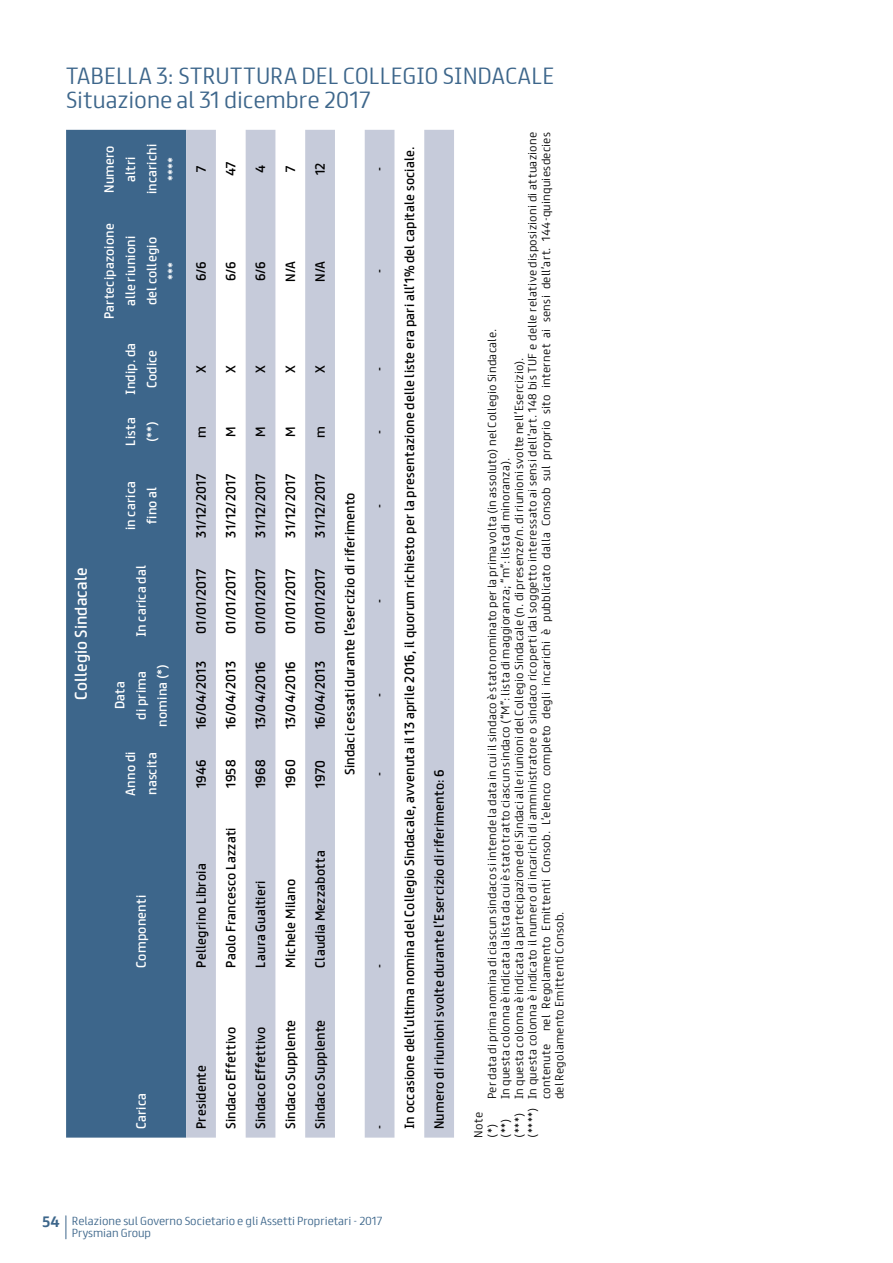
<style>
.page{position:relative;width:893px;height:1263px;background:#fff}
.page>*{position:absolute;margin:0;border:0;box-sizing:border-box;transform-origin:0 0}
.t1{font:300 21px/24px "FS Truman";color:#3d668b}
.t2{font:15px "FS Truman";letter-spacing:.01em;color:#fff}
.t3{font:700 13.5px "FS Truman";color:#3d668b}
.t4{font:12px "FS Truman";letter-spacing:.015em;color:#000}
.t5{font:12px/21.3px "FS Truman";letter-spacing:.015em;color:#fff;text-align:center}
.t6{font:300 10.5px/13.5px "FS Truman";letter-spacing:.03em;color:#000}
.t7{font:300 10.5px/12px "FS Truman";color:#3d668b}
</style>
<div class="page">
<svg style="left:66px;top:1216px;width:1px;height:23px"></svg>
<svg style="left:66px;top:130px;width:120px;height:1007px;fill:#3d668b"></svg>
<div style="left:186px;top:130px;width:268px;height:1007px;background:#c6cbda"></div>
<h1 class="t1" style="left:66px;top:62px;width:490px">TABELLA 3: STRUTTURA DEL COLLEGIO SINDACALE<br>Situazione al 31 dicembre 2017</h1>
<p class="t5" style="left:97px;top:194px;width:52px;rotate:-90deg">Numero altri incarichi ****</p>
<p class="t5" style="left:97px;top:319px;width:98px;rotate:-90deg">Partecipazoione alle riunioni<br>del collegio<br>***</p>
<p class="t5" style="left:119px;top:395px;width:53px;rotate:-90deg">Indip. da<br>Codice</p>
<p class="t5" style="left:119px;top:446px;width:30px;text-align:left;rotate:-90deg">Lista (**)</p>
<h2 class="t2" style="left:68px;top:700px;width:133px;rotate:-90deg">Collegio Sindacale</h2>
<p class="t5" style="left:119px;top:530px;width:50px;rotate:-90deg">in carica fino al</p>
<p class="t5" style="left:129px;top:637px;width:74px;rotate:-90deg">In carica dal</p>
<p class="t5" style="left:108px;top:727px;width:64px;rotate:-90deg">Data<br>di prima nomina (*)</p>
<p class="t5" style="left:119px;top:796px;width:46px;text-align:left;rotate:-90deg">Anno di nascita</p>
<p class="t5" style="left:129px;top:967px;width:74px;rotate:-90deg">Componenti</p>
<p class="t5" style="left:129px;top:1129px;width:38px;rotate:-90deg">Carica</p>
<p class="t4" style="left:191px;top:172px;width:8px;rotate:-90deg">7</p>
<p class="t4" style="left:220px;top:176px;width:16px;rotate:-90deg">47</p>
<p class="t4" style="left:250px;top:173px;width:10px;rotate:-90deg">4</p>
<p class="t4" style="left:280px;top:172px;width:8px;rotate:-90deg">7</p>
<p class="t4" style="left:310px;top:175px;width:14px;rotate:-90deg">12</p>
<p class="t4" style="left:191px;top:281px;width:22px;rotate:-90deg">6/6</p>
<p class="t4" style="left:220px;top:281px;width:22px;rotate:-90deg">6/6</p>
<p class="t4" style="left:250px;top:281px;width:22px;rotate:-90deg">6/6</p>
<p class="t4" style="left:280px;top:282px;width:23px;rotate:-90deg">N/A</p>
<p class="t4" style="left:310px;top:282px;width:23px;rotate:-90deg">N/A</p>
<p class="t4" style="left:191px;top:373px;width:9px;rotate:-90deg">X</p>
<p class="t4" style="left:220px;top:373px;width:9px;rotate:-90deg">X</p>
<p class="t4" style="left:250px;top:373px;width:9px;rotate:-90deg">X</p>
<p class="t4" style="left:280px;top:373px;width:9px;rotate:-90deg">X</p>
<p class="t4" style="left:310px;top:373px;width:9px;rotate:-90deg">X</p>
<p class="t4" style="left:191px;top:438px;width:13px;rotate:-90deg">m</p>
<p class="t4" style="left:191px;top:537px;width:65px;rotate:-90deg">31/12/2017</p>
<p class="t4" style="left:191px;top:634px;width:67px;rotate:-90deg">01/01/2017</p>
<p class="t4" style="left:191px;top:729px;width:69px;rotate:-90deg">16/04/2013</p>
<p class="t4" style="left:191px;top:788px;width:31px;rotate:-90deg">1946</p>
<p class="t4" style="left:191px;top:967px;width:105px;rotate:-90deg">Pellegrino Libroia</p>
<p class="t4" style="left:220px;top:437px;width:12px;rotate:-90deg">M</p>
<p class="t4" style="left:220px;top:537px;width:65px;rotate:-90deg">31/12/2017</p>
<p class="t4" style="left:220px;top:634px;width:67px;rotate:-90deg">01/01/2017</p>
<p class="t4" style="left:220px;top:729px;width:69px;rotate:-90deg">16/04/2013</p>
<p class="t4" style="left:220px;top:788px;width:30px;rotate:-90deg">1958</p>
<p class="t4" style="left:220px;top:967px;width:142px;rotate:-90deg">Paolo Francesco Lazzati</p>
<p class="t4" style="left:250px;top:437px;width:12px;rotate:-90deg">M</p>
<p class="t4" style="left:250px;top:537px;width:65px;rotate:-90deg">31/12/2017</p>
<p class="t4" style="left:250px;top:634px;width:67px;rotate:-90deg">01/01/2017</p>
<p class="t4" style="left:250px;top:729px;width:69px;rotate:-90deg">13/04/2016</p>
<p class="t4" style="left:250px;top:788px;width:30px;rotate:-90deg">1968</p>
<p class="t4" style="left:250px;top:967px;width:88px;rotate:-90deg">Laura Gualtieri</p>
<p class="t4" style="left:280px;top:437px;width:12px;rotate:-90deg">M</p>
<p class="t4" style="left:280px;top:537px;width:65px;rotate:-90deg">31/12/2017</p>
<p class="t4" style="left:280px;top:634px;width:67px;rotate:-90deg">01/01/2017</p>
<p class="t4" style="left:280px;top:729px;width:69px;rotate:-90deg">13/04/2016</p>
<p class="t4" style="left:280px;top:788px;width:30px;rotate:-90deg">1960</p>
<p class="t4" style="left:280px;top:967px;width:90px;rotate:-90deg">Michele Milano</p>
<p class="t4" style="left:310px;top:438px;width:13px;rotate:-90deg">m</p>
<p class="t4" style="left:310px;top:537px;width:65px;rotate:-90deg">31/12/2017</p>
<p class="t4" style="left:310px;top:634px;width:67px;rotate:-90deg">01/01/2017</p>
<p class="t4" style="left:310px;top:729px;width:69px;rotate:-90deg">16/04/2013</p>
<p class="t4" style="left:310px;top:787px;width:29px;rotate:-90deg">1970</p>
<p class="t4" style="left:339px;top:775px;width:284px;rotate:-90deg">Sindaci cessati durante l’esercizio di riferimento</p>
<p class="t4" style="left:310px;top:967px;width:119px;rotate:-90deg">Claudia Mezzabotta</p>
<p class="t4" style="left:191px;top:1129px;width:65px;rotate:-90deg">Presidente</p>
<p class="t4" style="left:220px;top:1129px;width:104px;rotate:-90deg">Sindaco Effettivo</p>
<p class="t4" style="left:250px;top:1129px;width:104px;rotate:-90deg">Sindaco Effettivo</p>
<p class="t4" style="left:280px;top:1129px;width:111px;rotate:-90deg">Sindaco Supplente</p>
<p class="t4" style="left:310px;top:1129px;width:111px;rotate:-90deg">Sindaco Supplente</p>
<p class="t4" style="left:369px;top:171px;width:5px;rotate:-90deg">-</p>
<p class="t4" style="left:369px;top:273px;width:5px;rotate:-90deg">-</p>
<p class="t4" style="left:369px;top:371px;width:5px;rotate:-90deg">-</p>
<p class="t4" style="left:369px;top:434px;width:5px;rotate:-90deg">-</p>
<p class="t4" style="left:369px;top:508px;width:5px;rotate:-90deg">-</p>
<p class="t4" style="left:369px;top:603px;width:5px;rotate:-90deg">-</p>
<p class="t4" style="left:369px;top:697px;width:5px;rotate:-90deg">-</p>
<p class="t4" style="left:369px;top:776px;width:5px;rotate:-90deg">-</p>
<p class="t4" style="left:369px;top:967px;width:5px;rotate:-90deg">-</p>
<p class="t4" style="left:369px;top:1129px;width:5px;rotate:-90deg">-</p>
<p class="t4" style="left:399px;top:1129px;width:984px;rotate:-90deg">In occasione dell’ultima nomina del Collegio Sindacale, avvenuta il 13 aprile 2016, il quorum richiesto per la presentazione delle liste era pari all’1% del capitale sociale.</p>
<p class="t4" style="left:429px;top:1129px;width:361px;rotate:-90deg">Numero di riunioni svolte durante l’Esercizio di riferimento: 6</p>
<p class="t6" style="left:525px;top:1137px;width:1007px;rotate:-90deg">(****) In questa colonna è indicato il numero di incarichi di amministratore o sindaco ricoperti dal soggetto interessato ai sensi dell’art. 148 bis TUF e delle relative disposizioni di attuazione</p>
<p class="t6" style="left:538px;top:1099px;width:969px;rotate:-90deg">contenute nel Regolamento Emittenti Consob. L’elenco completo degli incarichi è pubblicato dalla Consob sul proprio sito internet ai sensi dell’art. 144-quinquiesdecies</p>
<p class="t6" style="left:484px;top:1099px;width:772px;rotate:-90deg">Per data di prima nomina di ciascun sindaco si intende la data in cui il sindaco è stato nominato per la prima volta (in assoluto) nel Collegio Sindacale.</p>
<p class="t6" style="left:511px;top:1099px;width:743px;rotate:-90deg">In questa colonna è indicata la partecipazione dei Sindaci alle riunioni del Collegio Sindacale (n. di presenze/n. di riunioni svolte nell’Esercizio).</p>
<p class="t6" style="left:498px;top:1099px;width:643px;rotate:-90deg">In questa colonna è indicata la lista da cui è stato tratto ciascun sindaco (“M”: lista di maggioranza; “m”: lista di minoranza).</p>
<p class="t6" style="left:552px;top:1099px;width:189px;rotate:-90deg">del Regolamento Emittenti Consob.</p>
<p class="t6" style="left:471px;top:1137px;width:27px;rotate:-90deg">Note (*)</p>
<p class="t6" style="left:511px;top:1137px;width:26px;rotate:-90deg">(***)</p>
<p class="t6" style="left:498px;top:1137px;width:21px;rotate:-90deg">(**)</p>
<p class="t3" style="left:42px;top:1210px;width:19px">54</p>
<p class="t7" style="left:72px;top:1214px;width:312px">Relazione sul Governo Societario e gli Assetti Proprietari - 2017<br>Prysmian Group</p>
</div>
